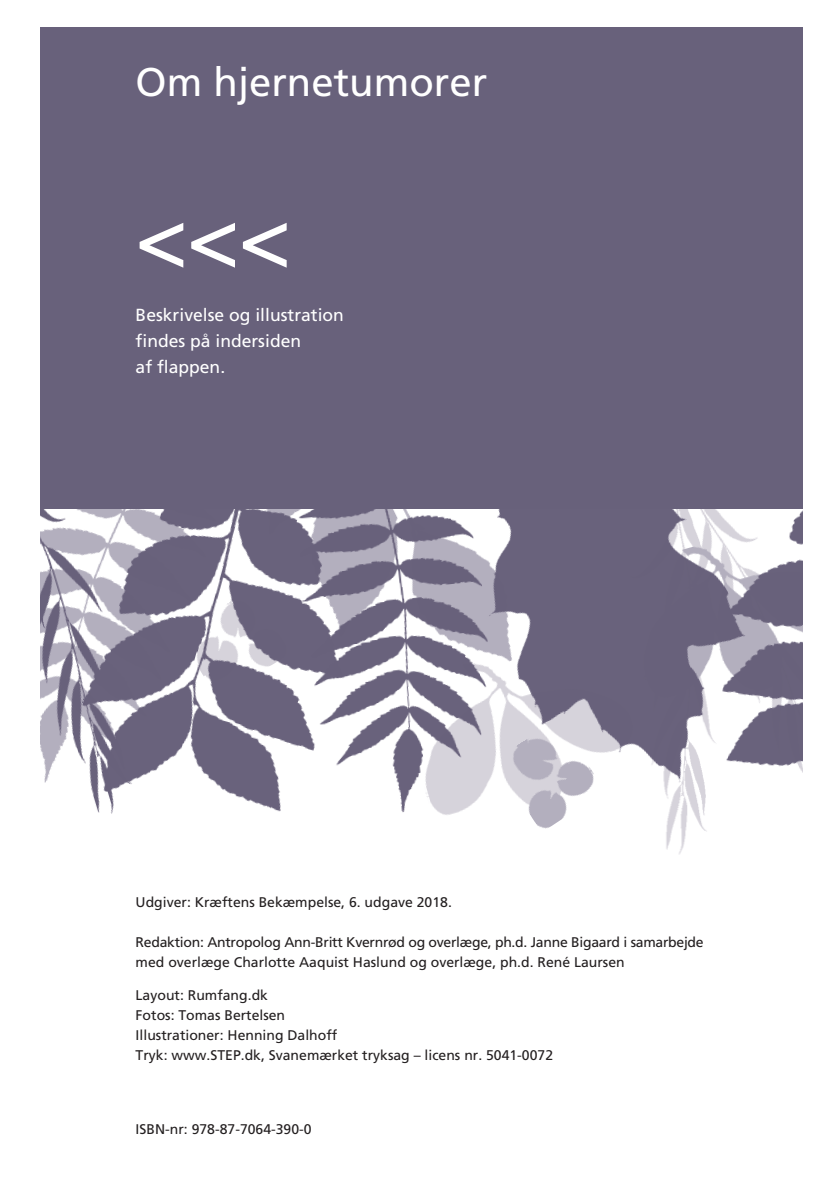
<style>
.page{position:relative;width:840px;height:1191px;background:#fff}
.page>*{position:absolute;margin:0;border:0;box-sizing:border-box;transform-origin:0 0}
.t1{font:86px "Frutiger LT Std";color:#fff}
.t2{font:40px "Frutiger LT Std";color:#fff}
.t3{font:17.6px/26px "Frutiger LT Std";color:#fff}
.t4{font:14px/20px "Frutiger LT Std";color:#231f20}
.t5{font:14px/20px "Frutiger LT Std";letter-spacing:-.02em;color:#231f20}
</style>
<div class="page">
<img style="left:666px;top:827px;width:41px;height:27px">
<img style="left:789px;top:511px;width:13px;height:260px">
<img style="left:40px;top:509px;width:21px;height:274px">
<img style="left:61px;top:509px;width:219px;height:305px">
<img style="left:504px;top:509px;width:285px;height:318px">
<img style="left:280px;top:509px;width:224px;height:306px">
<div style="left:26px;top:2px;width:813px;height:507px;background:#68617b"></div>
<div style="left:26px;top:2px;width:13px;height:1189px;background:#fff"></div>
<div style="left:802px;top:2px;width:37px;height:1189px;background:#fff"></div>
<div style="left:26px;top:2px;width:813px;height:25px;background:#fff"></div>
<h2 class="t2" style="left:135px;top:59px;width:353px">Om hjernetumorer</h2>
<h1 class="t1" style="left:135px;top:186px;width:156px">&lt;&lt;&lt;</h1>
<p class="t3" style="left:135px;top:302px;width:210px">Beskrivelse og illustration findes på indersiden<br>af flappen.</p>
<p class="t4" style="left:135px;top:892px;width:317px">Udgiver: Kræftens Bekæmpelse, 6. udgave 2018.</p>
<p class="t5" style="left:135px;top:932px;width:569px">Redaktion: Antropolog Ann-Britt Kvernrød og overlæge, ph.d. Janne Bigaard i samarbejde med overlæge Charlotte Aaquist Haslund og overlæge, ph.d. René Laursen</p>
<p class="t4" style="left:135px;top:985px;width:419px">Layout: Rumfang.dk<br>Fotos: Tomas Bertelsen<br>Illustrationer: Henning Dalhoff<br>Tryk: www.STEP.dk, Svanemærket tryksag – licens nr. 5041-0072</p>
<p class="t4" style="left:135px;top:1119px;width:177px">ISBN-nr: 978-87-7064-390-0</p>
</div>
